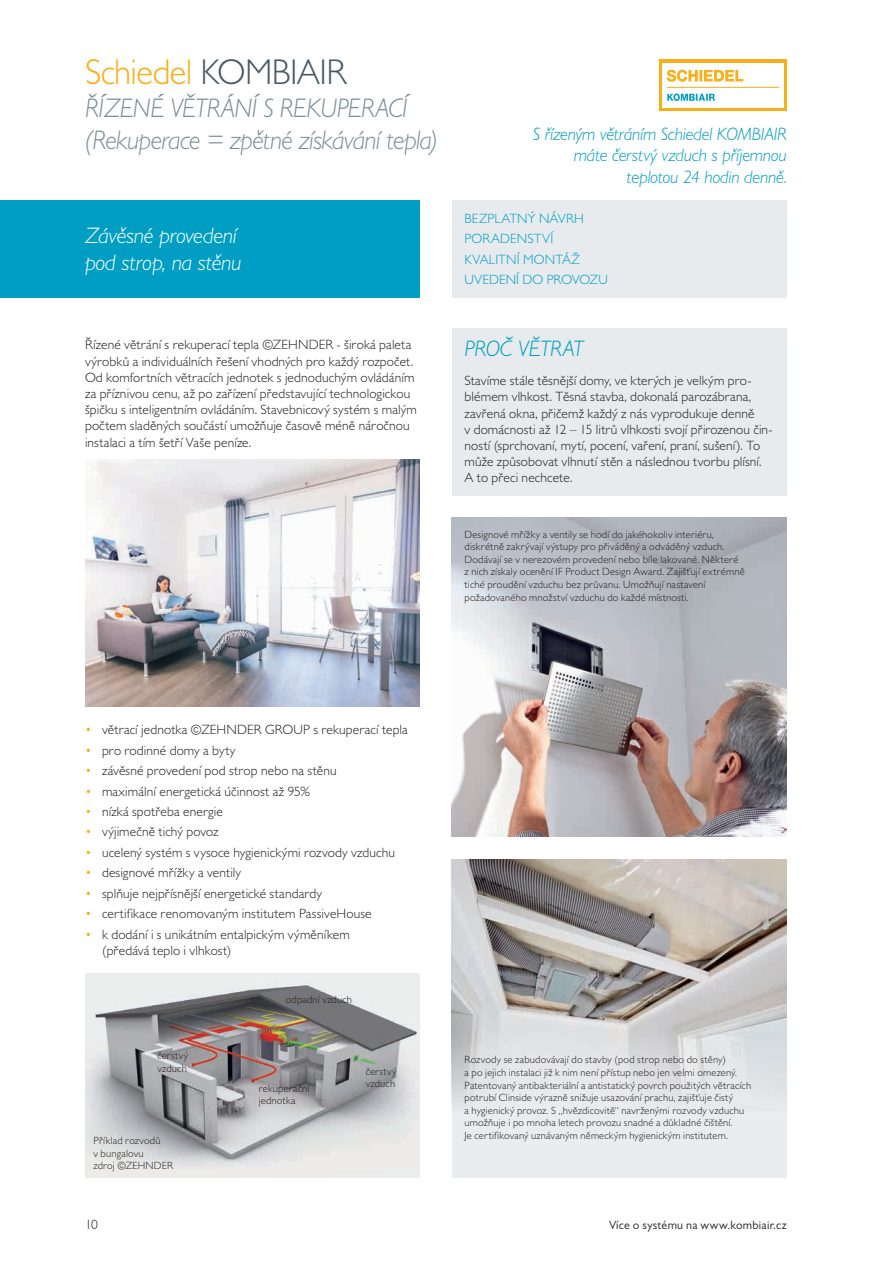
<style>
.page{position:relative;width:893px;height:1263px;background:#fff}
.page>*{position:absolute;margin:0;border:0;box-sizing:border-box;transform-origin:0 0}
.t1{font:300 36px "Gill Sans MT Pro";letter-spacing:-.015em;color:#faaf18}
.t2{font:italic 300 27px/32.4px "Gill Sans MT Pro";letter-spacing:-.02em;color:#7b8f98}
.t3{font:italic 300 22.5px/27px "Gill Sans MT Pro";letter-spacing:-.01em;color:#fff}
.t4{font:italic 300 22.5px "Gill Sans MT Pro";letter-spacing:-.015em;color:#009ec2}
.t5{font:italic 300 18px/21.6px "Gill Sans MT Pro";letter-spacing:-.015em;color:#009ec2;text-align:right}
.t6{font:300 13.5px/16.2px "Gill Sans MT Pro";letter-spacing:.01em;color:#231f20}
.t7{font:300 13.5px/20.4px "Gill Sans MT Pro";letter-spacing:.01em;color:#009ec2}
.t8{font:12px "Gill Sans MT Pro";letter-spacing:.02em;color:#231f20}
.t9{font:300 10.5px/12.6px "Gill Sans MT Pro";letter-spacing:.015em;color:#231f20}
.s1{color:#465a64}
.s2{color:#faaf18}
</style>
<div class="page">
<div style="left:659px;top:60px;width:128px;height:51px;background:#faaf18"></div>
<div style="left:662px;top:63px;width:121px;height:45px;background:#fff"></div>
<svg style="left:667px;top:70px;width:76px;height:12px"></svg>
<hr style="left:667px;top:87px;width:112px;height:1px;background:#faaf18">
<svg style="left:667px;top:94px;width:48px;height:7px"></svg>
<div style="left:0;top:200px;width:420px;height:98px;background:#009ec2"></div>
<img style="left:85px;top:460px;width:335px;height:247px">
<img style="left:85px;top:973px;width:335px;height:205px">
<div style="left:452px;top:328px;width:335px;height:167px;background:#e7ebee"></div>
<div style="left:452px;top:200px;width:335px;height:98px;background:#e7ebee"></div>
<img style="left:452px;top:518px;width:335px;height:318px">
<div style="left:452px;top:859px;width:335px;height:319px;background:#ebeced"></div>
<img style="left:452px;top:859px;width:335px;height:248px">
<h1 class="t1" style="left:85px;top:51px;width:263px">Schiedel <span class="s1">KOMBIAIR</span></h1>
<h2 class="t2" style="left:85px;top:91px;width:355px">ŘÍZENÉ VĚTRÁNÍ S REKUPERACÍ (Rekuperace = zpětné získávání tepla)</h2>
<h3 class="t3" style="left:85px;top:222px;width:158px">Závěsné provedení pod strop, na stěnu</h3>
<p class="t6" style="left:85px;top:337px;width:333px">Řízené větrání s rekuperací tepla ©ZEHNDER - široká paleta výrobků a individuálních řešení vhodných pro každý rozpočet.<br>Od komfortních větracích jednotek s jednoduchým ovládáním za příznivou cenu, až po zařízení představující technologickou špičku s inteligentním ovládáním. Stavebnicový systém s malým počtem sladěných součástí umožňuje časově méně náročnou instalaci a tím šetří Vaše peníze.</p>
<h3 class="t5" style="left:533px;top:123px;width:255px">S řízeným větráním Schiedel KOMBIAIR máte čerstvý vzduch s příjemnou teplotou 24 hodin denně.</h3>
<p class="t7" style="left:465px;top:208px;width:145px">BEZPLATNÝ NÁVRH<br>PORADENSTVÍ<br>KVALITNÍ MONTÁŽ<br>UVEDENÍ DO PROVOZU</p>
<h3 class="t4" style="left:465px;top:335px;width:120px">PROČ VĚTRAT</h3>
<p class="t6" style="left:465px;top:372px;width:310px">Stavíme stále těsnější domy, ve kterých je velkým pro&shy;blémem vlhkost. Těsná stavba, dokonalá parozábrana, zavřená okna, přičemž každý z nás vyprodukuje denně<br>v domácnosti až 12 – 15 litrů vlhkosti svojí přirozenou čin&shy;ností (sprchovaní, mytí, pocení, vaření, praní, sušení). To může způsobovat vlhnutí stěn a následnou tvorbu plísní.<br>A to přeci nechcete.</p>
<p class="t9" style="left:465px;top:527px;width:282px">Designové mřížky a ventily se hodí do jakéhokoliv interiéru, diskrétně zakrývají výstupy pro přiváděný a odváděný vzduch.<br>Dodávají se v nerezovém provedení nebo bíle lakované. Některé z nich získaly ocenění IF Product Design Award. Zajišťují extrémně tiché proudění vzduchu bez průvanu. Umožňují nastavení požadovaného množství vzduchu do každé místnosti.</p>
<p class="t6" style="left:85px;top:721px;width:324px"><span class="s2">•</span> větrací jednotka ©ZEHNDER GROUP s rekuperací tepla</p>
<p class="t6" style="left:85px;top:742px;width:152px"><span class="s2">•</span> pro rodinné domy a byty</p>
<p class="t6" style="left:85px;top:762px;width:253px"><span class="s2">•</span> závěsné provedení pod strop nebo na stěnu</p>
<p class="t6" style="left:85px;top:783px;width:226px"><span class="s2">•</span> maximální energetická účinnost až 95%</p>
<p class="t6" style="left:85px;top:803px;width:140px"><span class="s2">•</span> nízká spotřeba energie</p>
<p class="t6" style="left:85px;top:823px;width:135px"><span class="s2">•</span> výjimečně tichý povoz</p>
<p class="t6" style="left:85px;top:844px;width:312px"><span class="s2">•</span> ucelený systém s vysoce hygienickými rozvody vzduchu</p>
<p class="t6" style="left:85px;top:864px;width:158px"><span class="s2">•</span> designové mřížky a ventily</p>
<p class="t6" style="left:85px;top:885px;width:239px"><span class="s2">•</span> splňuje nejpřísnější energetické standardy</p>
<p class="t6" style="left:85px;top:905px;width:288px"><span class="s2">•</span> certifikace renomovaným institutem PassiveHouse</p>
<p class="t6" style="left:102px;top:926px;width:249px;text-indent:-17px"><span class="s2">•</span> k dodání i s unikátním entalpickým výměníkem (předává teplo i vlhkost)</p>
<p class="t9" style="left:157px;top:1049px;width:32px">čerstvý vzduch</p>
<p class="t9" style="left:94px;top:1134px;width:81px">Příklad rozvodů<br>v bungalovu<br>zdroj ©ZEHNDER</p>
<p class="t6" style="left:85px;top:1216px;width:14px">10</p>
<p class="t9" style="left:286px;top:993px;width:68px">odpadní vzduch</p>
<p class="t9" style="left:259px;top:1081px;width:52px">rekuperační jednotka</p>
<p class="t9" style="left:366px;top:1064px;width:32px">čerstvý vzduch</p>
<p class="t9" style="left:465px;top:1053px;width:288px">Rozvody se zabudovávají do stavby (pod strop nebo do stěny)<br>a po jejich instalaci již k nim není přístup nebo jen velmi omezený.<br>Patentovaný antibakteriální a antistatický povrch použitých větracích potrubí Clinside výrazně snižuje usazování prachu, zajišťuje čistý<br>a hygienický provoz. S „hvězdicovitě“ navrženými rozvody vzduchu umožňuje i po mnoha letech provozu snadné a důkladné čištění.<br>Je certifikovaný uznávaným německým hygienickým institutem.</p>
<p class="t8" style="left:609px;top:1218px;width:179px">Více o systému na www.kombiair.cz</p>
</div>
